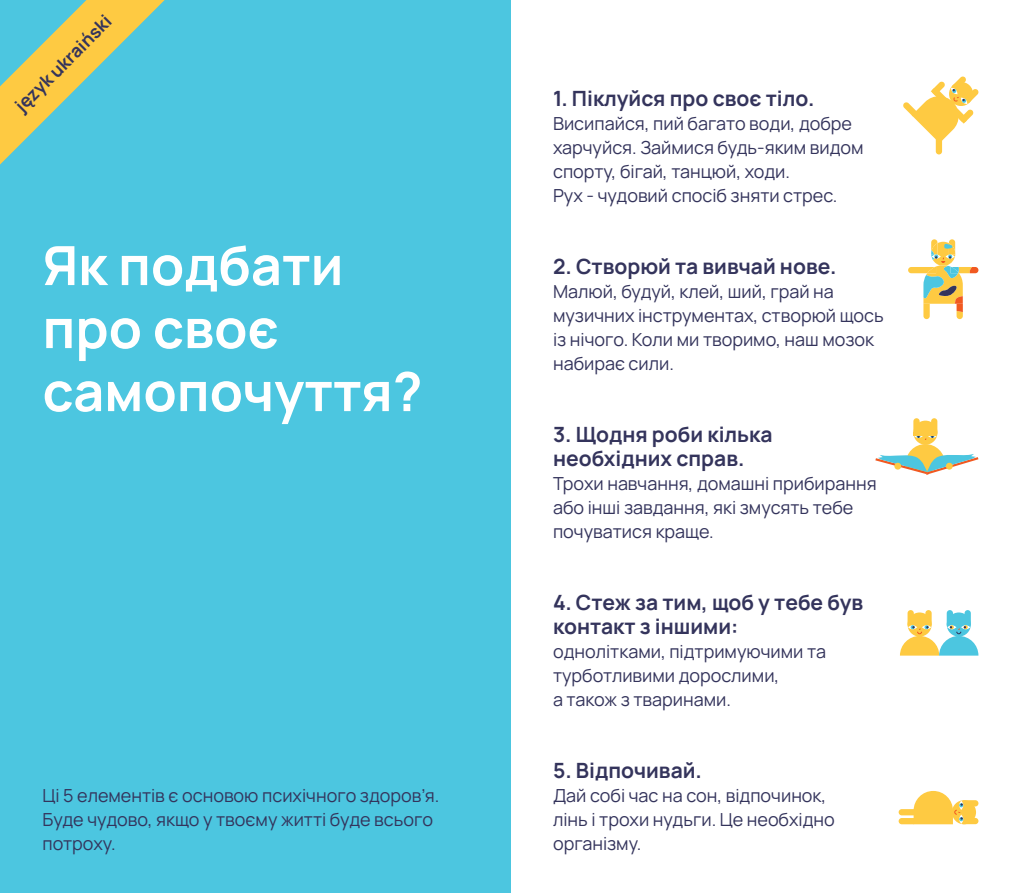
<style>
.page{position:relative;width:1021px;height:893px;background:#fff}
.page>*{position:absolute;margin:0;border:0;box-sizing:border-box;transform-origin:0 0}
.t1{font:700 54px/63px "Manrope";color:#fff}
.t2{font:700 21px/24px "Manrope";color:#34345c}
.t3{font:18px/24px "Manrope";color:#34345c}
.t4{font:700 18px "Manrope";color:#34345c}
</style>
<div class="page">
<div style="left:0;top:0;width:510px;height:893px;background:#4cc6e0"></div>
<svg style="left:0;top:0;width:165px;height:165px"></svg>
<svg style="left:900px;top:610px;width:78px;height:46px"></svg>
<svg style="left:898px;top:791px;width:80px;height:33px"></svg>
<svg style="left:875px;top:418px;width:103px;height:57px"></svg>
<hr style="left:913px;top:433px;width:24px;height:3px;background:#feca42">
<svg style="left:908px;top:239px;width:70px;height:80px"></svg>
<svg style="left:903px;top:76px;width:75px;height:78px"></svg>
<p class="t4" style="left:9px;top:100px;width:129px;rotate:-45deg">język ukraiński</p>
<h1 class="t1" style="left:43px;top:232px;width:381px">Як подбати про своє самопочуття?</h1>
<p class="t3" style="left:43px;top:783px;width:398px">Ці 5 елементів є основою психічного здоров’я.<br>Буде чудово, якщо у твоєму житті буде всього потроху.</p>
<p class="t2" style="left:553px;top:86px;width:263px">1. Піклуйся про своє тіло.</p>
<p class="t3" style="left:553px;top:111px;width:312px">Висипайся, пий багато води, добре харчуйся. Займися будь-яким видом спорту, бігай, танцюй, ходи.<br>Рух - чудовий спосіб зняти стрес.</p>
<p class="t2" style="left:553px;top:254px;width:285px">2. Створюй та вивчай нове.</p>
<p class="t3" style="left:553px;top:279px;width:332px">Малюй, будуй, клей, ший, грай на музичних інструментах, створюй щось із нічого. Коли ми творимо, наш мозок набирає сили.</p>
<p class="t2" style="left:553px;top:422px;width:221px">3. Щодня роби кілька необхідних справ.</p>
<p class="t3" style="left:553px;top:471px;width:325px">Трохи навчання, домашні прибирання або інші завдання, які змусять тебе почуватися краще.</p>
<p class="t2" style="left:553px;top:590px;width:311px">4. Стеж за тим, щоб у тебе був контакт з іншими:</p>
<p class="t3" style="left:553px;top:639px;width:274px">однолітками, підтримуючими та турботливими дорослими,<br>а також з тваринами.</p>
<p class="t2" style="left:553px;top:758px;width:150px">5. Відпочивай.</p>
<p class="t3" style="left:553px;top:783px;width:283px">Дай собі час на сон, відпочинок, лінь і трохи нудьги. Це необхідно організму.</p>
</div>
